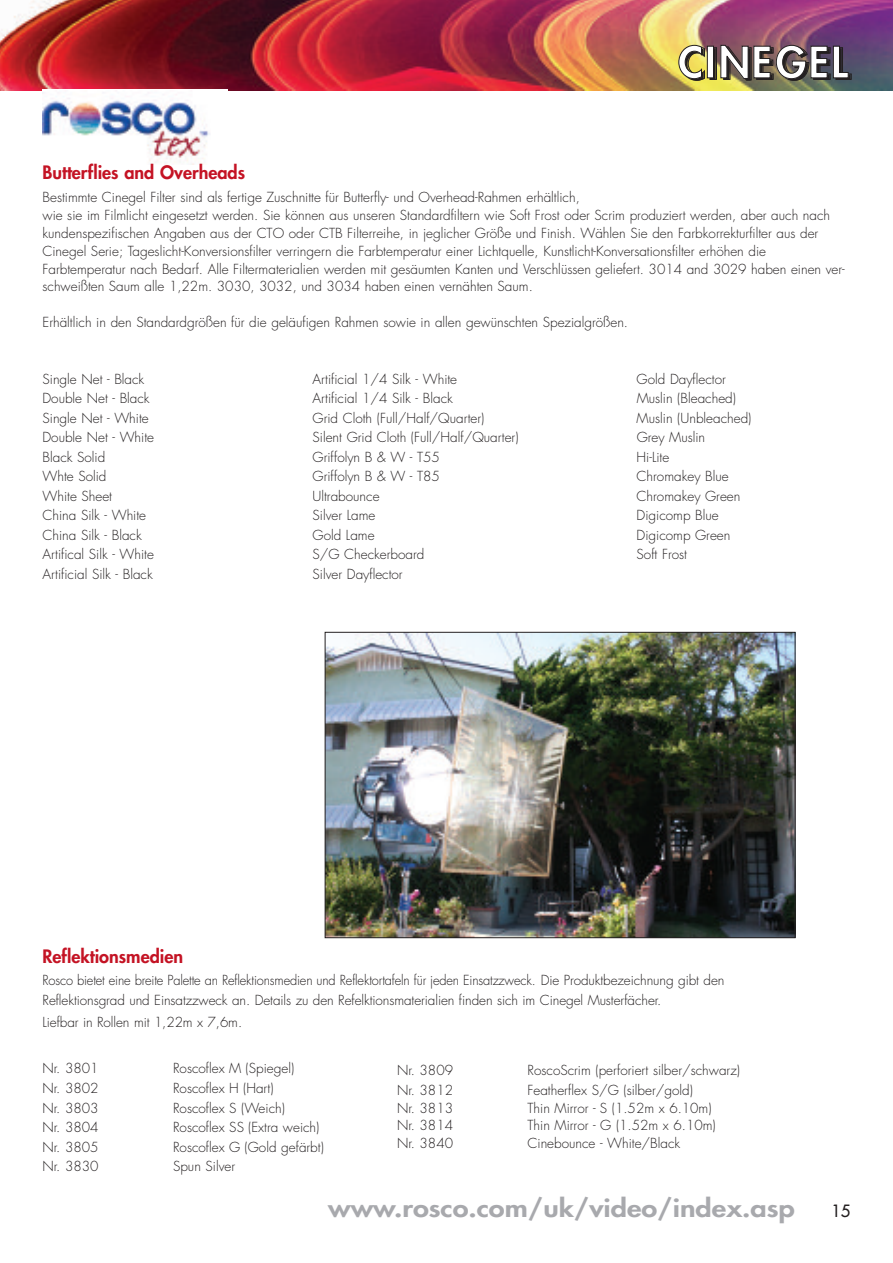
<style>
.page{position:relative;width:893px;height:1263px;background:#fff}
.page>*{position:absolute;margin:0;border:0;box-sizing:border-box;transform-origin:0 0}
.t1{font:800 42px "Futura";letter-spacing:.045em;color:#fff}
.t2{font:800 24px "Futura";color:#a8a9ad;scale:1.2 1}
.t3{font:800 18px "Futura";color:#c41324}
.t4{font:16.5px "Futura";color:#231f20}
.t5{font:300 13.5px/17.9px "Futura";color:#231f20}
.t6{font:300 13.5px/19.5px "Futura";color:#231f20;scale:.95 1}
.s1{color:#231f20}
</style>
<div class="page">
<img style="left:0;top:0;width:893px;height:91px">
<img style="left:327px;top:634px;width:466px;height:302px">
<div style="left:325px;top:632px;width:470px;height:306px;border:1px solid #231f20"></div>
<div style="left:43px;top:89px;width:185px;height:75px;background:#fff"></div>
<img style="left:43px;top:92px;width:167px;height:72px">
<h1 class="t1" style="left:678px;top:42px;width:171px">C<span class="s1">I</span>NEGEL</h1>
<h3 class="t3" style="left:43px;top:164px;width:204px">Butterflies and Overheads</h3>
<p class="t5" style="left:43px;top:190px;width:804px">Bestimmte Cinegel Filter sind als fertige Zuschnitte für Butterfly- und Overhead-Rahmen erhältlich,<br>wie sie im Filmlicht eingesetzt werden. Sie können aus unseren Standardfiltern wie Soft Frost oder Scrim produziert werden, aber auch nach kundenspezifischen Angaben aus der CTO oder CTB Filterreihe, in jeglicher Größe und Finish. Wählen Sie den Farbkorrekturfilter aus der Cinegel Serie; Tageslicht-Konversionsfilter verringern die Farbtemperatur einer Lichtquelle, Kunstlicht-Konversationsfilter erhöhen die Farbtemperatur nach Bedarf. Alle Filtermaterialien werden mit gesäumten Kanten und Verschlüssen geliefert. 3014 and 3029 haben einen ver&shy;schweißten Saum alle 1,22m. 3030, 3032, und 3034 haben einen vernähten Saum.</p>
<p class="t5" style="left:43px;top:314px;width:587px">Erhältlich in den Standardgrößen für die geläufigen Rahmen sowie in allen gewünschten Spezialgrößen.</p>
<p class="t5" style="left:43px;top:371px;width:103px">Single Net - Black</p>
<p class="t5" style="left:313px;top:371px;width:146px">Artificial 1/4 Silk - White</p>
<p class="t5" style="left:637px;top:371px;width:91px">Gold Dayflector</p>
<p class="t5" style="left:43px;top:391px;width:109px">Double Net - Black</p>
<p class="t5" style="left:313px;top:391px;width:142px">Artificial 1/4 Silk - Black</p>
<p class="t5" style="left:637px;top:391px;width:101px">Muslin (Bleached)</p>
<p class="t5" style="left:43px;top:410px;width:108px">Single Net - White</p>
<p class="t5" style="left:313px;top:410px;width:173px">Grid Cloth (Full/Half/Quarter)</p>
<p class="t5" style="left:637px;top:410px;width:116px">Muslin (Unbleached)</p>
<p class="t5" style="left:43px;top:430px;width:113px">Double Net - White</p>
<p class="t5" style="left:313px;top:430px;width:207px">Silent Grid Cloth (Full/Half/Quarter)</p>
<p class="t5" style="left:637px;top:430px;width:70px">Grey Muslin</p>
<p class="t5" style="left:43px;top:449px;width:64px">Black Solid</p>
<p class="t5" style="left:313px;top:449px;width:129px">Griffolyn B &amp; W - T55</p>
<p class="t5" style="left:637px;top:449px;width:34px">Hi-Lite</p>
<p class="t5" style="left:43px;top:469px;width:65px">Whte Solid</p>
<p class="t5" style="left:313px;top:469px;width:129px">Griffolyn B &amp; W - T85</p>
<p class="t5" style="left:637px;top:469px;width:94px">Chromakey Blue</p>
<p class="t5" style="left:43px;top:488px;width:71px">White Sheet</p>
<p class="t5" style="left:313px;top:488px;width:68px">Ultrabounce</p>
<p class="t5" style="left:637px;top:488px;width:105px">Chromakey Green</p>
<p class="t5" style="left:43px;top:508px;width:105px">China Silk - White</p>
<p class="t5" style="left:313px;top:508px;width:64px">Silver Lame</p>
<p class="t5" style="left:637px;top:508px;width:84px">Digicomp Blue</p>
<p class="t5" style="left:43px;top:527px;width:101px">China Silk - Black</p>
<p class="t5" style="left:313px;top:527px;width:64px">Gold Lame</p>
<p class="t5" style="left:637px;top:527px;width:95px">Digicomp Green</p>
<p class="t5" style="left:43px;top:547px;width:113px">Artifical Silk - White</p>
<p class="t5" style="left:313px;top:547px;width:113px">S/G Checkerboard</p>
<p class="t5" style="left:637px;top:547px;width:52px">Soft Frost</p>
<p class="t5" style="left:43px;top:566px;width:112px">Artificial Silk - Black</p>
<p class="t5" style="left:313px;top:566px;width:92px">Silver Dayflector</p>
<h3 class="t3" style="left:43px;top:947px;width:142px">Reflektionsmedien</h3>
<p class="t6" style="left:43px;top:971px;width:719px">Rosco bietet eine breite Palette an Reflektionsmedien und Reflektortafeln für jeden Einsatzzweck. Die Produktbezeichnung gibt den<br>Reflektionsgrad und Einsatzzweck an. Details zu den Refelktionsmaterialien finden sich im Cinegel Musterfächer.</p>
<p class="t5" style="left:43px;top:1014px;width:201px">Liefbar in Rollen mit 1,22m x 7,6m.</p>
<p class="t5" style="left:43px;top:1061px;width:58px">Nr. 3801</p>
<p class="t5" style="left:173px;top:1061px;width:123px">Roscoflex M (Spiegel)</p>
<p class="t5" style="left:43px;top:1080px;width:58px">Nr. 3802</p>
<p class="t5" style="left:173px;top:1080px;width:102px">Roscoflex H (Hart)</p>
<p class="t5" style="left:43px;top:1100px;width:58px">Nr. 3803</p>
<p class="t5" style="left:173px;top:1100px;width:113px">Roscoflex S (Weich)</p>
<p class="t5" style="left:43px;top:1119px;width:58px">Nr. 3804</p>
<p class="t5" style="left:173px;top:1119px;width:148px">Roscoflex SS (Extra weich)</p>
<p class="t5" style="left:43px;top:1139px;width:58px">Nr. 3805</p>
<p class="t5" style="left:173px;top:1139px;width:152px">Roscoflex G (Gold gefärbt)</p>
<p class="t5" style="left:43px;top:1158px;width:58px">Nr. 3830</p>
<p class="t5" style="left:173px;top:1158px;width:64px">Spun Silver</p>
<p class="t5" style="left:397px;top:1062px;width:58px">Nr. 3809</p>
<p class="t5" style="left:528px;top:1062px;width:214px">RoscoScrim (perforiert silber/schwarz)</p>
<p class="t5" style="left:397px;top:1082px;width:58px">Nr. 3812</p>
<p class="t5" style="left:528px;top:1082px;width:167px">Featherflex S/G (silber/gold)</p>
<p class="t5" style="left:397px;top:1100px;width:58px">Nr. 3813</p>
<p class="t5" style="left:528px;top:1100px;width:186px">Thin Mirror - S (1.52m x 6.10m)</p>
<p class="t5" style="left:397px;top:1117px;width:58px">Nr. 3814</p>
<p class="t5" style="left:528px;top:1117px;width:190px">Thin Mirror - G (1.52m x 6.10m)</p>
<p class="t5" style="left:397px;top:1135px;width:58px">Nr. 3840</p>
<p class="t5" style="left:528px;top:1135px;width:154px">Cinebounce - White/Black</p>
<h2 class="t2" style="left:328px;top:1196px;width:390px">www.rosco.com/uk/video/index.asp</h2>
<p class="t4" style="left:831px;top:1202px;width:21px">15</p>
</div>
